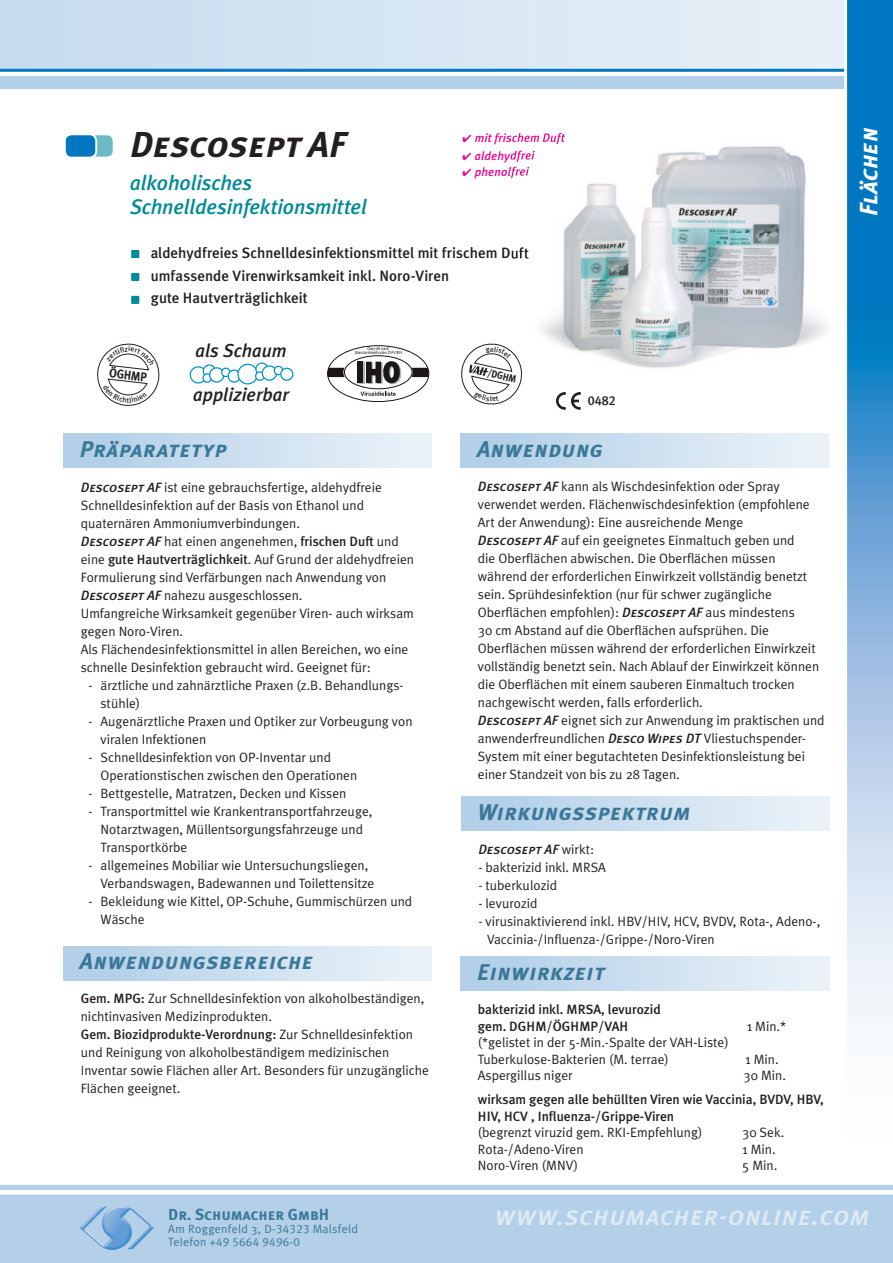
<style>
.page{position:relative;width:893px;height:1263px;background:#fff}
.page>*{position:absolute;margin:0;border:0;box-sizing:border-box;transform-origin:0 0}
.t1{font:italic 36px "Meta Plus Bold Caps";color:#231f20}
.t2{font:italic 27px "Meta Plus Medium Caps";letter-spacing:.025em;color:#deebf5}
.t3{font:italic 25.05px "Meta Plus Bold Caps";color:#fff}
.t4{font:italic 22.8px "Meta Plus Bold Caps";letter-spacing:.025em;color:#3b7898}
.t5{font:italic 500 21px/24px "Meta Plus";letter-spacing:-.005em;color:#008b98}
.t6{font:italic 500 18.75px "Meta Plus";color:#231f20}
.t7{font:15.9px "Meta Plus Bold Caps";color:#3b7898}
.t8{font:500 15px/22.5px "Meta Plus";color:#231f20}
.t9{font:13.5px/18px "Meta Plus Normal";color:#231f20}
.t10{font:500 13.5px/16.5px "Meta Plus";color:#231f20}
.t11{font:italic 13.5px "Meta Plus Medium Caps";color:#231f20}
.t12{font:13.05px "Meta Plus Medium Caps";color:#231f20}
.t13{font:700 12.75px "Meta Plus";color:#231f20;scale:.9 1}
.t14{font:italic 500 12px "Meta Plus";letter-spacing:.01em;color:#ed028c}
.t15{font:12px "Meta Plus Normal";letter-spacing:.025em;color:#3b7898}
.t16{font:12px "Meta Plus Normal Caps";letter-spacing:.025em;color:#3b7898}
.t17{font:700 10.35px "Meta Plus";color:#231f20;scale:.9 1}
.t18{font:500 7.5px "Meta Plus";color:#231f20}
.s1{font-family:"Meta Plus Medium Caps";font-style:italic}
.s2{font-family:"Meta Plus";font-weight:500}
.s3{font-family:"Meta Plus Normal";font-weight:400}
.s4{font-family:"Meta Plus Normal Caps"}
.s5{font-family:"Meta Plus Normal"}
.s6{font-family:"Meta Plus Normal";font-style:normal}
</style>
<div class="page">
<div style="left:461px;top:797px;width:368px;height:34px;background:linear-gradient(to right,#adcde7,#ecf3f9)"></div>
<div style="left:0;top:1185px;width:893px;height:78px;background:#b3d0e8"></div>
<hr style="left:0;top:1191px;width:893px;height:3px;background:#fff">
<div style="left:64px;top:434px;width:368px;height:34px;background:linear-gradient(to right,#aecde7,#edf3f9)"></div>
<img style="left:79px;top:1205px;width:75px;height:45px">
<div style="left:64px;top:946px;width:368px;height:34px;background:linear-gradient(to right,#aecde7,#edf3f9)"></div>
<div style="left:497px;top:1210px;width:371px;height:15px;background:#b3d0e8"></div>
<div style="left:0;top:0;width:862px;height:69px;background:linear-gradient(to right,#c5dbee,#e9f1f8)"></div>
<hr style="left:0;top:69px;width:863px;height:3px;background:#0077c0">
<div style="left:0;top:76px;width:863px;height:13px;background:#b3d0e8"></div>
<div style="left:82px;top:134px;width:32px;height:24px;background:#6ab9c3;border-radius:7px"></div>
<div style="left:81px;top:133px;width:34px;height:26px;border:2px solid #fff;border-radius:7px"></div>
<div style="left:65px;top:134px;width:31px;height:24px;background:#0077c0;border-radius:7px"></div>
<div style="left:64px;top:133px;width:33px;height:26px;border:2px solid #fff;border-radius:7px"></div>
<div style="left:131px;top:249px;width:9px;height:10px;background:#008b98"></div>
<div style="left:130px;top:249px;width:11px;height:10px;border:1px solid #fff"></div>
<div style="left:131px;top:272px;width:9px;height:10px;background:#008b98"></div>
<div style="left:130px;top:272px;width:11px;height:10px;border:1px solid #fff"></div>
<div style="left:131px;top:295px;width:9px;height:9px;background:#008b98"></div>
<div style="left:130px;top:295px;width:11px;height:10px;border:1px solid #fff"></div>
<div style="left:461px;top:957px;width:368px;height:34px;background:linear-gradient(to right,#aecde7,#ecf3f9)"></div>
<div style="left:461px;top:434px;width:368px;height:34px;background:linear-gradient(to right,#aecde7,#edf3f9)"></div>
<img style="left:514px;top:144px;width:312px;height:224px">
<img style="left:511px;top:247px;width:18px;height:15px">
<img style="left:511px;top:151px;width:24px;height:11px">
<img style="left:511px;top:167px;width:18px;height:11px">
<img style="left:511px;top:133px;width:54px;height:11px">
<svg style="left:844px;top:0;width:49px;height:1026px;background:#6fadd9"></svg>
<svg style="left:556px;top:392px;width:25px;height:18px"></svg>
<svg style="left:189px;top:362px;width:105px;height:23px"></svg>
<svg style="left:327px;top:368px;width:18px;height:9px"></svg>
<svg style="left:411px;top:368px;width:18px;height:9px"></svg>
<div style="left:327px;top:345px;width:102px;height:57px;border:1px solid #1a161a;border-radius:50%"></div>
<div style="left:359px;top:363px;width:5px;height:21px;background:#b1b6bb"></div>
<div style="left:357px;top:362px;width:6px;height:21px;background:#1a161a"></div>
<svg style="left:366px;top:361px;width:35px;height:23px"></svg>
<div style="left:344px;top:355px;width:68px;height:34px;border:1px solid #1a161a;border-radius:50%"></div>
<svg style="left:355px;top:347px;width:47px;height:7px"></svg>
<svg style="left:361px;top:392px;width:35px;height:4px"></svg>
<svg style="left:461px;top:340px;width:64px;height:65px"></svg>
<svg style="left:97px;top:343px;width:63px;height:63px"></svg>
<h1 class="t1" style="left:130px;top:123px;width:218px">Descosept AF</h1>
<h3 class="t5" style="left:130px;top:170px;width:238px">alkoholisches<br>Schnelldesinfektionsmittel</h3>
<p class="t14" style="left:463px;top:131px;width:104px">✔ mit frischem Duft</p>
<h3 class="t3" style="left:854px;top:216px;width:90px;rotate:-90deg">Flächen</h3>
<p class="t14" style="left:463px;top:148px;width:73px">✔ aldehydfrei</p>
<p class="t14" style="left:463px;top:164px;width:68px">✔ phenolfrei</p>
<p class="t8" style="left:151px;top:242px;width:380px">aldehydfreies Schnelldesinfektionsmittel mit frischem Duft umfassende Virenwirksamkeit inkl. Noro-Viren<br>gute Hautverträglichkeit</p>
<p class="t13" style="left:110px;top:366px;width:44px;rotate:6deg">ÖGHMP</p>
<h3 class="t6" style="left:195px;top:339px;width:93px">als Schaum</h3>
<h3 class="t6" style="left:193px;top:383px;width:97px">applizierbar</h3>
<p class="t18" style="left:490px;top:345px;width:5px">e</p>
<p class="t17" style="left:489px;top:367px;width:34px;rotate:13deg">/DGHM</p>
<p class="t12" style="left:588px;top:393px;width:29px">0482</p>
<h3 class="t4" style="left:80px;top:436px;width:149px">Präparatetyp</h3>
<p class="t9" style="left:81px;top:478px;width:335px"><span class="s1">Descosept AF</span> ist eine gebrauchsfertige, aldehydfreie Schnelldesinfektion auf der Basis von Ethanol und quaternären Ammoniumverbindungen.<br><span class="s1">Descosept AF</span> hat einen angenehmen, <span class="s2">frischen Duft</span> und eine <span class="s2">gute Hautverträglichkeit</span>. Auf Grund der aldehydfreien Formulierung sind Verfärbungen nach Anwendung von <span class="s1">Descosept AF</span> nahezu ausgeschlossen.<br>Umfangreiche Wirksamkeit gegenüber Viren- auch wirksam gegen Noro-Viren.<br>Als Flächendesinfektionsmittel in allen Bereichen, wo eine schnelle Desinfektion gebraucht wird. Geeignet für:</p>
<p class="t9" style="left:101px;top:676px;width:305px;text-indent:-12px">- ärztliche und zahnärztliche Praxen (z.B. Behandlungs&shy;stühle)</p>
<p class="t9" style="left:101px;top:712px;width:313px;text-indent:-12px">- Augenärztliche Praxen und Optiker zur Vorbeugung von viralen Infektionen</p>
<p class="t9" style="left:101px;top:748px;width:258px;text-indent:-12px">- Schnelldesinfektion von OP-Inventar und<br>Operationstischen zwischen den Operationen</p>
<p class="t9" style="left:89px;top:784px;width:259px">- Bettgestelle, Matratzen, Decken und Kissen</p>
<p class="t9" style="left:101px;top:802px;width:273px;text-indent:-12px">- Transportmittel wie Krankentransportfahrzeuge,<br>Notarztwagen, Müllentsorgungsfahrzeuge und<br>Transportkörbe</p>
<p class="t9" style="left:101px;top:856px;width:275px;text-indent:-12px">- allgemeines Mobiliar wie Untersuchungsliegen,<br>Verbandswagen, Badewannen und Toilettensitze</p>
<p class="t9" style="left:101px;top:892px;width:313px;text-indent:-12px">- Bekleidung wie Kittel, OP-Schuhe, Gummischürzen und<br>Wäsche</p>
<h3 class="t4" style="left:80px;top:948px;width:235px">Anwendungsbereiche</h3>
<p class="t9" style="left:81px;top:989px;width:345px"><span class="s2">Gem. MPG:</span> Zur Schnelldesinfektion von alkoholbeständigen, nichtinvasiven Medizinprodukten.</p>
<p class="t10" style="left:81px;top:1026px;width:334px">Gem. Biozidprodukte-Verordnung: <span class="s3">Zur Schnelldesinfektion</span></p>
<p class="t9" style="left:81px;top:1043px;width:350px">und Reinigung von alkoholbeständigem medizinischen<br>Inventar sowie Flächen aller Art. Besonders für unzugängliche<br>Flächen geeignet.</p>
<p class="t7" style="left:168px;top:1205px;width:162px">Dr. Schumacher GmbH</p>
<p class="t15" style="left:168px;top:1222px;width:191px">Am Roggenfeld 3, <span class="s4">D-34323</span> Malsfeld</p>
<p class="t16" style="left:168px;top:1235px;width:133px"><span class="s5">Telefon</span> +49 5664 9496-0</p>
<h3 class="t4" style="left:477px;top:436px;width:128px">Anwendung</h3>
<p class="t9" style="left:478px;top:477px;width:348px"><span class="s1">Descosept AF</span> kann als Wischdesinfektion oder Spray verwendet werden. Flächenwischdesinfektion (empfohlene Art der Anwendung): Eine ausreichende Menge<br><span class="s1">Descosept AF</span> auf ein geeignetes Einmaltuch geben und<br>die Oberflächen abwischen. Die Oberflächen müssen während der erforderlichen Einwirkzeit vollständig benetzt sein. Sprühdesinfektion (nur für schwer zugängliche Oberflächen empfohlen): <span class="s1">Descosept AF</span> aus mindestens<br>30 cm Abstand auf die Oberflächen aufsprühen. Die Oberflächen müssen während der erforderlichen Einwirkzeit vollständig benetzt sein. Nach Ablauf der Einwirkzeit können die Oberflächen mit einem sauberen Einmaltuch trocken nachgewischt werden, falls erforderlich.<br><span class="s1">Descosept AF</span> eignet sich zur Anwendung im praktischen und anwenderfreundlichen <span class="s1">Desco Wipes DT</span> Vliestuchspender-System mit einer begutachteten Desinfektionsleistung bei einer Standzeit von bis zu 28 Tagen.</p>
<h3 class="t4" style="left:477px;top:799px;width:214px">Wirkungsspektrum</h3>
<p class="t11" style="left:478px;top:842px;width:117px">Descosept AF <span class="s6">wirkt:</span></p>
<p class="t9" style="left:478px;top:859px;width:129px">- bakterizid inkl. MRSA</p>
<p class="t9" style="left:478px;top:877px;width:80px">- tuberkulozid</p>
<p class="t9" style="left:478px;top:894px;width:61px">- levurozid</p>
<p class="t9" style="left:487px;top:912px;width:335px;text-indent:-9px">- virusinaktivierend inkl. HBV/HIV, HCV, BVDV, Rota-, Adeno-,<br>Vaccinia-/Influenza-/Grippe-/Noro-Viren</p>
<h3 class="t4" style="left:477px;top:959px;width:129px">Einwirkzeit</h3>
<p class="t10" style="left:478px;top:1001px;width:184px">bakterizid inkl. MRSA, levurozid gem. DGHM/ÖGHMP/VAH</p>
<p class="t9" style="left:478px;top:1034px;width:253px;line-height:16.5px">(*gelistet in der 5-Min.-Spalte der VAH-Liste)<br>Tuberkulose-Bakterien (M. terrae)</p>
<p class="t9" style="left:747px;top:1017px;width:41px">1 Min.*</p>
<p class="t9" style="left:745px;top:1050px;width:35px">1 Min.</p>
<p class="t9" style="left:478px;top:1066px;width:96px">Aspergillus niger</p>
<p class="t9" style="left:744px;top:1066px;width:44px">30 Min.</p>
<p class="t10" style="left:478px;top:1091px;width:347px">wirksam gegen alle behüllten Viren wie Vaccinia, BVDV, HBV,<br>HIV, HCV , Influenza-/Grippe-Viren</p>
<p class="t9" style="left:478px;top:1123px;width:226px">(begrenzt viruzid gem. RKI-Empfehlung)</p>
<p class="t9" style="left:742px;top:1123px;width:44px">30 Sek.</p>
<p class="t9" style="left:478px;top:1140px;width:107px">Rota-/Adeno-Viren</p>
<p class="t9" style="left:742px;top:1140px;width:35px">1 Min.</p>
<p class="t9" style="left:478px;top:1156px;width:102px">Noro-Viren (MNV)</p>
<p class="t9" style="left:742px;top:1156px;width:37px">5 Min.</p>
<h2 class="t2" style="left:495px;top:1200px;width:376px">www.schumacher-online.com</h2>
</div>
